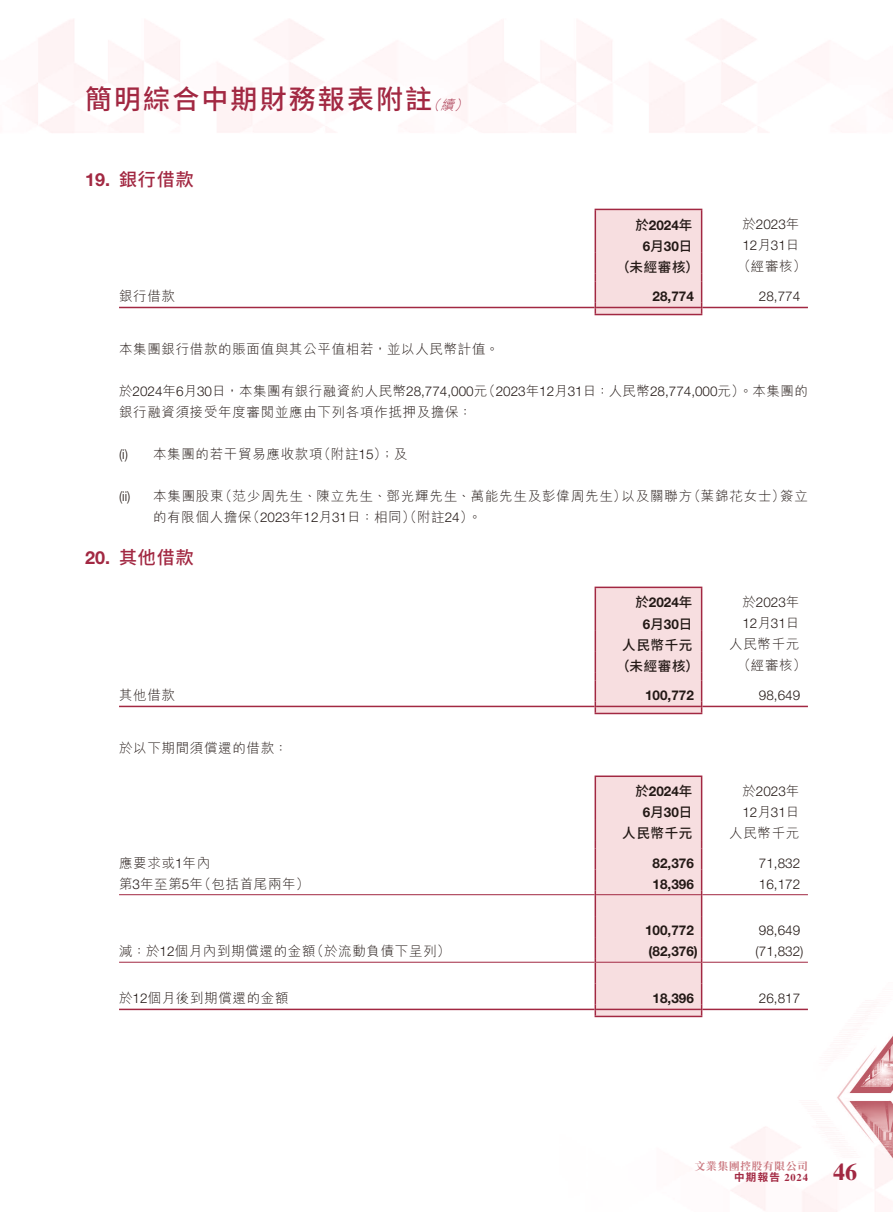
<style>
.page{position:relative;width:893px;height:1212px;background:#fff}
.page>*{position:absolute;margin:0;border:0;box-sizing:border-box;transform-origin:0 0}
.t1{font:500 27px "Source Han Sans TW";letter-spacing:.08em;color:#a22842}
.t2{font:700 24px "Times LT Std";color:#a22842}
.t3{font:500 18px "Source Han Sans TW";letter-spacing:.05em;color:#a22842}
.t4{font:700 18px "Helvetica Neue LT Std";color:#a22842}
.t5{font:300 13.5px/21px "M Hei HK";letter-spacing:.05em;color:#231916}
.t6{font:300 13.5px/21px "Helvetica Neue LT Std";color:#231916}
.t7{font:700 13.5px/21px "Helvetica Neue LT Std";color:#231916;text-align:center}
.t8{font:500 13.5px "Source Han Sans TW";letter-spacing:.05em;color:#231916}
.t9{font:italic 300 13.5px "M Hei HK";color:#a22842}
.t10{font:700 10.5px "Source Han Serif TC";letter-spacing:.085em;color:#ca777f}
.t11{font:700 10.5px "Source Han Sans HC";color:#a22842}
.s1{font-family:"Source Han Sans TW";font-weight:500}
.s2{font-family:"M Hei HK"}
.s3{font-family:"Helvetica Neue LT Std"}
.s4{font-family:"Times LT Std"}
</style>
<div class="page">
<img style="left:22px;top:19px;width:871px;height:1193px">
<svg style="left:595px;top:209px;width:107px;height:105px;background:#f3d7d9"></svg>
<hr style="left:595px;top:314px;width:107px;height:1px;background:#a22842">
<hr style="left:119px;top:307px;width:476px;height:1px;background:#a22842">
<hr style="left:596px;top:307px;width:105px;height:1px;background:#a22842">
<hr style="left:702px;top:307px;width:106px;height:1px;background:#a22842">
<svg style="left:595px;top:587px;width:107px;height:126px;background:#f3d7da"></svg>
<hr style="left:595px;top:713px;width:107px;height:1px;background:#a22842">
<hr style="left:119px;top:706px;width:476px;height:1px;background:#a22842">
<hr style="left:596px;top:706px;width:105px;height:1px;background:#a22842">
<hr style="left:702px;top:706px;width:106px;height:1px;background:#a22842">
<hr style="left:595px;top:775px;width:107px;height:2px;background:#a22842">
<div style="left:595px;top:777px;width:107px;height:239px;background:#f7dee0"></div>
<hr style="left:595px;top:1016px;width:107px;height:1px;background:#a22842">
<hr style="left:119px;top:894px;width:476px;height:1px;background:#a22842">
<hr style="left:596px;top:894px;width:105px;height:1px;background:#a22842">
<hr style="left:702px;top:894px;width:106px;height:1px;background:#a22842">
<hr style="left:119px;top:962px;width:476px;height:1px;background:#a22842">
<hr style="left:596px;top:962px;width:105px;height:1px;background:#a22842">
<hr style="left:702px;top:962px;width:106px;height:1px;background:#a22842">
<hr style="left:119px;top:1009px;width:476px;height:1px;background:#a22842">
<hr style="left:596px;top:1009px;width:105px;height:1px;background:#a22842">
<hr style="left:702px;top:1009px;width:106px;height:1px;background:#a22842">
<h1 class="t1" style="left:85px;top:84px;width:349px">簡明綜合中期財務報表附註</h1>
<p class="t9" style="left:440px;top:98px;width:19px">續</p>
<p class="t9" style="left:426px;top:98px;width:19px">（</p>
<p class="t9" style="left:454px;top:98px;width:19px">(</p>
<h3 class="t4" style="left:85px;top:168px;width:27px">19.</h3>
<h3 class="t3" style="left:119px;top:169px;width:76px">銀行借款</h3>
<p class="t5" style="left:119px;top:285px;width:58px">銀行借款</p>
<p class="t7" style="left:635px;top:214px;width:59px"><span class="s1">於</span>2024<span class="s1">年月</span>6 30<span class="s1">日</span></p>
<p class="t6" style="left:742px;top:214px;width:59px"><span class="s2">於</span>2023<span class="s2">年<br></span>12<span class="s2">月</span>31<span class="s2">日</span></p>
<p class="t5" style="left:737px;top:256px;width:70px">（經審核(</p>
<p class="t8" style="left:616px;top:259px;width:85px">（未經審核）</p>
<p class="t7" style="left:653px;top:285px;width:43px">28,774</p>
<p class="t6" style="left:759px;top:285px;width:43px">28,774</p>
<p class="t5" style="left:119px;top:338px;width:382px">本集團銀行借款的賬面值與其公平值相若，並以人民幣計值。</p>
<p class="t6" style="left:482px;top:380px;width:327px"><span class="s2">（</span>2023<span class="s2">年</span>12<span class="s2">月</span>31<span class="s2">日：人民幣</span>28,774,000<span class="s2">元）。本集團的</span></p>
<p class="t5" style="left:119px;top:380px;width:370px">於<span class="s3">2024</span>年月<span class="s3">6 30</span>日，本集團有銀行融資約人民幣<span class="s3">28,774,000</span>元銀行融資須接受年度審閱並應由下列各項作抵押及擔保：</p>
<p class="t5" style="left:317px;top:443px;width:91px">（附註<span class="s3">15</span>）；及</p>
<p class="t5" style="left:153px;top:443px;width:171px">本集團的若干貿易應收款項</p>
<p class="t6" style="left:119px;top:443px;width:11px">) i(</p>
<h3 class="t4" style="left:85px;top:546px;width:27px">20.</h3>
<p class="t6" style="left:119px;top:485px;width:13px">i i( )</p>
<p class="t5" style="left:687px;top:485px;width:99px">（葉錦花女士）</p>
<p class="t5" style="left:219px;top:485px;width:409px">（范少周先生、陳立先生、鄧光輝先生、萬能先生及彭偉周先生）</p>
<p class="t5" style="left:153px;top:485px;width:72px">本集團股東</p>
<p class="t5" style="left:621px;top:485px;width:72px">以及關聯方</p>
<p class="t5" style="left:780px;top:485px;width:29px">簽立</p>
<p class="t5" style="left:247px;top:506px;width:228px">（<span class="s3">2023</span>年<span class="s3">12</span>月<span class="s3">31</span>日：相同）（附註<span class="s3">24</span>(</p>
<p class="t5" style="left:153px;top:506px;width:100px">的有限個人擔保</p>
<h3 class="t3" style="left:119px;top:547px;width:76px">其他借款</h3>
<p class="t5" style="left:468px;top:506px;width:15px">。</p>
<p class="t5" style="left:119px;top:684px;width:58px">其他借款</p>
<p class="t7" style="left:635px;top:592px;width:59px"><span class="s1">於</span>2024<span class="s1">年月</span>6 30<span class="s1">日</span></p>
<p class="t6" style="left:742px;top:592px;width:59px"><span class="s2">於</span>2023<span class="s2">年<br></span>12<span class="s2">月</span>31<span class="s2">日</span></p>
<p class="t5" style="left:729px;top:634px;width:72px">人民幣千元</p>
<p class="t8" style="left:622px;top:637px;width:72px">人民幣千元</p>
<p class="t8" style="left:616px;top:658px;width:85px">（未經審核）</p>
<p class="t7" style="left:645px;top:684px;width:50px">100,772</p>
<p class="t5" style="left:737px;top:655px;width:70px">（經審核(</p>
<p class="t6" style="left:759px;top:684px;width:43px">98,649</p>
<p class="t5" style="left:119px;top:737px;width:170px">於以下期間須償還的借款：</p>
<p class="t7" style="left:635px;top:781px;width:59px"><span class="s1">於</span>2024<span class="s1">年月</span>6 30<span class="s1">日</span></p>
<p class="t6" style="left:742px;top:781px;width:59px"><span class="s2">於</span>2023<span class="s2">年<br></span>12<span class="s2">月</span>31<span class="s2">日</span></p>
<p class="t5" style="left:729px;top:823px;width:72px">人民幣千元</p>
<p class="t8" style="left:622px;top:826px;width:72px">人民幣千元</p>
<p class="t5" style="left:119px;top:852px;width:93px">應要求或<span class="s3">1</span>年內</p>
<p class="t7" style="left:653px;top:852px;width:43px">82,376</p>
<p class="t6" style="left:759px;top:852px;width:43px">71,832</p>
<p class="t5" style="left:198px;top:873px;width:113px">（包括首尾兩年(</p>
<p class="t5" style="left:119px;top:873px;width:85px">第<span class="s3">3</span>年至第年<span class="s3">5</span></p>
<p class="t7" style="left:653px;top:873px;width:43px">18,396</p>
<p class="t6" style="left:759px;top:873px;width:43px">16,172</p>
<p class="t7" style="left:645px;top:920px;width:50px">100,772</p>
<p class="t6" style="left:759px;top:920px;width:43px">98,649</p>
<p class="t5" style="left:311px;top:941px;width:141px">（於流動負債下呈列(</p>
<p class="t5" style="left:119px;top:941px;width:198px">減：於<span class="s3">12</span>個月內到期償還的金額</p>
<p class="t7" style="left:649px;top:941px;width:51px">)82,376(</p>
<p class="t6" style="left:756px;top:941px;width:49px">)71,832(</p>
<p class="t5" style="left:119px;top:987px;width:171px">於<span class="s3">12</span>個月後到期償還的金額</p>
<p class="t7" style="left:653px;top:987px;width:43px">18,396</p>
<p class="t6" style="left:759px;top:987px;width:43px">26,817</p>
<p class="t10" style="left:695px;top:1160px;width:115px">文業集團控股有限公司</p>
<h2 class="t2" style="left:833px;top:1157px;width:25px">46</h2>
<p class="t11" style="left:734px;top:1172px;width:75px">中期報告 <span class="s4">2024</span></p>
</div>
